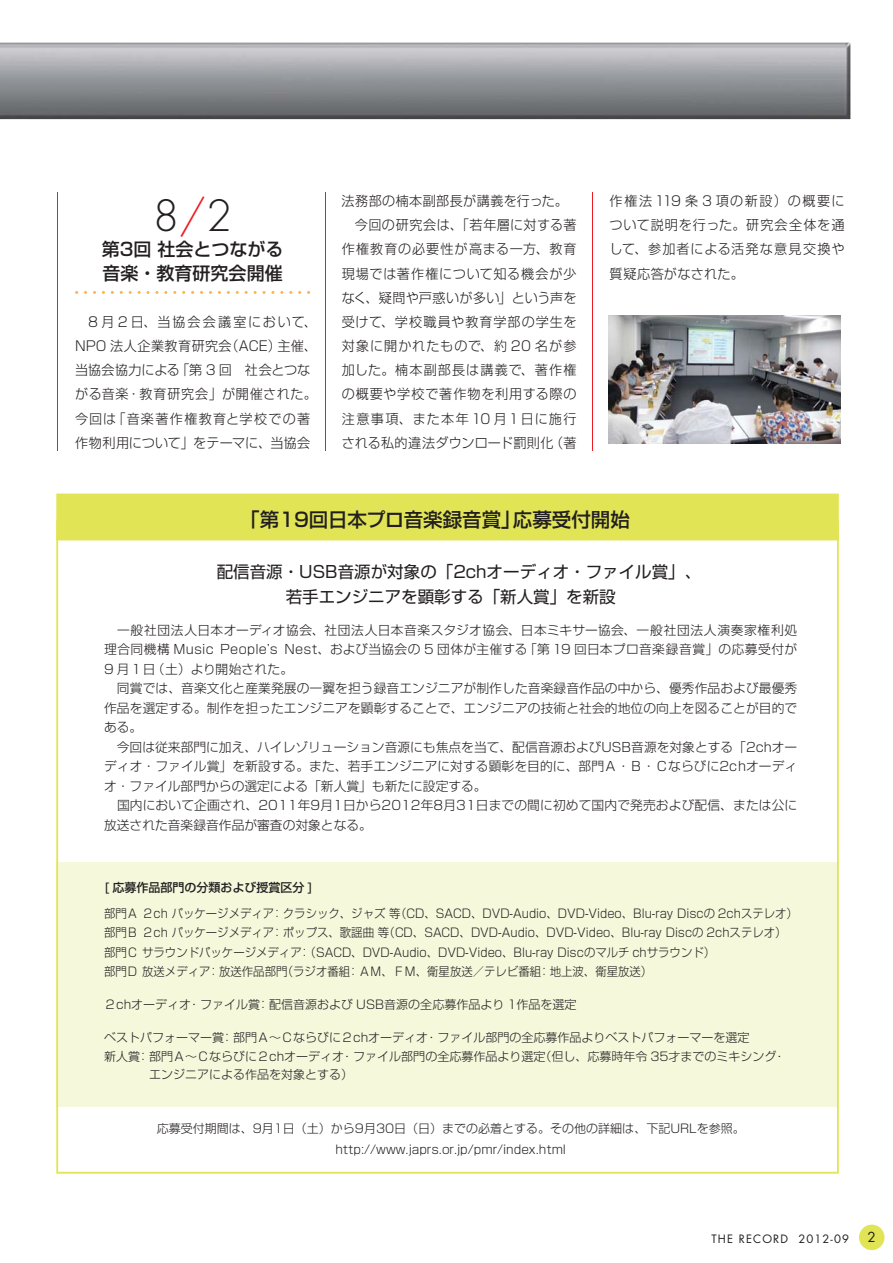
<style>
.page{position:relative;width:893px;height:1263px;background:#fff}
.page>*{position:absolute;margin:0;border:0;box-sizing:border-box;transform-origin:0 0}
.t1{font:300 42px "Futura";color:#231f20}
.t2{font:19.5px "Shin Go Pr 6 Medium 90 pv RKSJ H";color:#231f20}
.t3{font:18px/24.2px "Shin Go Pr 6 Medium 90 pv RKSJ H";color:#231f20}
.t4{font:16.5px/25.5px "Shin Go Pr 6 Regular 90 pv RKSJ H";color:#231f20;text-align:center}
.t5{font:13.5px/24.2px "Shin Go Pr 6 Light 90 pv RKSJ H";letter-spacing:.055em;color:#231f20}
.t6{font:13.5px "Shin Go Pr 6 Light 90 pv RKSJ H";letter-spacing:.075em;color:#231f20}
.t7{font:13.5px "Shin Go Pr 6 Light 90 pv RKSJ H";letter-spacing:.02em;color:#231f20}
.t8{font:13.5px "Shin Go Pr 6 Light 90 pv RKSJ H";letter-spacing:.015em;color:#231f20}
.t9{font:13.5px "Shin Go Pr 6 Light 90 pv RKSJ H";letter-spacing:.03em;color:#231f20}
.t10{font:13.5px "Shin Go Pr 6 Light 90 pv RKSJ H";letter-spacing:.08em;color:#231f20}
.t11{font:13.5px "Shin Go Pr 6 Light 90 pv RKSJ H";letter-spacing:.085em;color:#231f20}
.t12{font:13.5px "Shin Go Pr 6 Light 90 pv RKSJ H";letter-spacing:.11em;color:#231f20}
.t13{font:13.5px "Futura";color:#231f20}
.t14{font:12.75px/19.5px "Shin Go Pr 6 Light 90 pv RKSJ H";letter-spacing:.005em;color:#231f20}
.t15{font:12px/19.5px "Shin Go Pr 6 Light 90 pv RKSJ H";color:#231f20;scale:.95 1}
.t16{font:12px/21.9px "Shin Go Pr 6 Light 90 pv RKSJ H";color:#231f20;text-align:center}
.t17{font:12px "Shin Go Pr 6 Medium 90 pv RKSJ H";color:#231f20}
.t18{font:11.25px "Futura";letter-spacing:.1em;color:#231f20}
.s1{color:#ed1c24}
</style>
<div class="page">
<svg style="left:75px;top:291px;width:235px;height:3px"></svg>
<hr style="left:57px;top:192px;width:1px;height:259px;background:#ed1c24">
<hr style="left:326px;top:192px;width:1px;height:259px;background:#ed1c24">
<hr style="left:592px;top:192px;width:1px;height:259px;background:#ed1c24">
<img style="left:0;top:43px;width:850px;height:76px">
<div style="left:859px;top:1225px;width:25px;height:25px;background:#e1e555;border-radius:50%"></div>
<svg style="left:56px;top:540px;width:783px;height:634px"></svg>
<div style="left:56px;top:494px;width:783px;height:46px;background:#e1e555"></div>
<img style="left:608px;top:316px;width:232px;height:127px">
<h1 class="t1" style="left:153px;top:196px;width:80px">8<span class="s1">/</span>2</h1>
<h3 class="t3" style="left:102px;top:240px;width:183px">第3回 社会とつながる音楽・教育研究会開催</h3>
<p class="t5" style="left:75px;top:312px;width:243px;text-indent:13px">8 月2日、当協会会議室において、<br>NPO 法人企業教育研究会（ACE）主催、当協会協力による「第 3 回　社会とつながる音楽・教育研究会」が開催された。今回は「音楽著作権教育と学校での著作物利用について」をテーマに、当協会</p>
<p class="t9" style="left:342px;top:196px;width:228px">法務部の楠本副部長が講義を行った。</p>
<p class="t5" style="left:355px;top:215px;width:223px">今回の研究会は、「若年層に対する著</p>
<p class="t10" style="left:342px;top:244px;width:236px">作権教育の必要性が高まる一方、教育</p>
<p class="t5" style="left:342px;top:263px;width:236px">現場では著作権について知る機会が少</p>
<p class="t7" style="left:342px;top:293px;width:236px">なく、疑問や戸惑いが多い」という声を</p>
<p class="t6" style="left:342px;top:317px;width:236px">受けて、学校職員や教育学部の学生を</p>
<p class="t6" style="left:342px;top:341px;width:236px">対象に開かれたもので、約 20 名が参</p>
<p class="t11" style="left:342px;top:365px;width:236px">加した。楠本副部長は講義で、著作権</p>
<p class="t5" style="left:342px;top:384px;width:236px">の概要や学校で著作物を利用する際の</p>
<p class="t12" style="left:342px;top:414px;width:236px">注意事項、また本年10 月1日に施行</p>
<p class="t8" style="left:342px;top:438px;width:236px">される私的違法ダウンロード罰則化（著</p>
<p class="t5" style="left:609px;top:191px;width:236px;text-align:justify">作権法119 条 3 項の新設）の概要について説明を行った。研究会全体を通して、参加者による活発な意見交換や質疑応答がなされた。</p>
<h2 class="t2" style="left:240px;top:512px;width:391px">「第19回日本プロ音楽録音賞」応募受付開始</h2>
<p class="t4" style="left:200px;top:561px;width:502px">　配信音源・USB音源が対象の「2chオーディオ・ファイル賞」、若手エンジニアを顕彰する「新人賞」を新設</p>
<p class="t14" style="left:104px;top:622px;width:695px">　一般社団法人日本オーディオ協会、社団法人日本音楽スタジオ協会、日本ミキサー協会、一般社団法人演奏家権利処理合同機構 Music Peopleʼs Nest、および当協会の 5 団体が主催する「第 19 回日本プロ音楽録音賞」の応募受付が9 月1日（土）より開始された。<br>　同賞では、音楽文化と産業発展の一翼を担う録音エンジニアが制作した音楽録音作品の中から、優秀作品および最優秀作品を選定する。制作を担ったエンジニアを顕彰することで、エンジニアの技術と社会的地位の向上を図ることが目的である。<br>　今回は従来部門に加え、ハイレゾリューション音源にも焦点を当て、配信音源およびUSB音源を対象とする「2chオーディオ・ファイル賞」を新設する。また、若手エンジニアに対する顕彰を目的に、部門Ａ・Ｂ・Ｃならびに2chオーディオ・ファイル部門からの選定による「新人賞」も新たに設定する。<br>　国内において企画され、2011年9月1日から2012年8月31日までの間に初めて国内で発売および配信、または公に放送された音楽録音作品が審査の対象となる。</p>
<p class="t17" style="left:104px;top:883px;width:210px">[ 応募作品部門の分類および授賞区分 ]</p>
<p class="t15" style="left:104px;top:905px;width:732px">部門Ａ ２ch パッケージメディア：クラシック、ジャズ 等（CD、SACD、DVD-Audio、DVD-Video、Blu-ray Discの 2chステレオ）部門Ｂ ２ch パッケージメディア：ポップス、歌謡曲 等（CD、SACD、DVD-Audio、DVD-Video、Blu-ray Discの 2chステレオ）部門Ｃ サラウンドパッケージメディア：（SACD、DVD-Audio、DVD-Video、Blu-ray Discのマルチ chサラウンド）<br>部門Ｄ 放送メディア：放送作品部門（ラジオ番組：ＡＭ、ＦＭ、衛星放送／テレビ番組：地上波、衛星放送）</p>
<p class="t16" style="left:104px;top:995px;width:474px">２chオーディオ・ファイル賞：配信音源および USB音源の全応募作品より 1作品を選定</p>
<p class="t16" style="left:104px;top:1028px;width:647px">ベストパフォーマー賞：部門Ａ～Ｃならびに２chオーディオ・ファイル部門の全応募作品よりベストパフォーマーを選定</p>
<p class="t16" style="left:104px;top:1047px;width:683px">新人賞：部門Ａ～Ｃならびに２chオーディオ・ファイル部門の全応募作品より選定（但し、応募時年令 35才までのミキシング・</p>
<p class="t16" style="left:149px;top:1065px;width:205px">エンジニアによる作品を対象とする）</p>
<p class="t16" style="left:157px;top:1119px;width:589px">応募受付期間は、9月1日（土）から9月30日（日）までの必着とする。その他の詳細は、下記URLを参照。http://www.japrs.or.jp/pmr/index.html</p>
<p class="t18" style="left:711px;top:1234px;width:139px">THE RECORD 2012-09</p>
<p class="t13" style="left:867px;top:1231px;width:10px">2</p>
</div>
